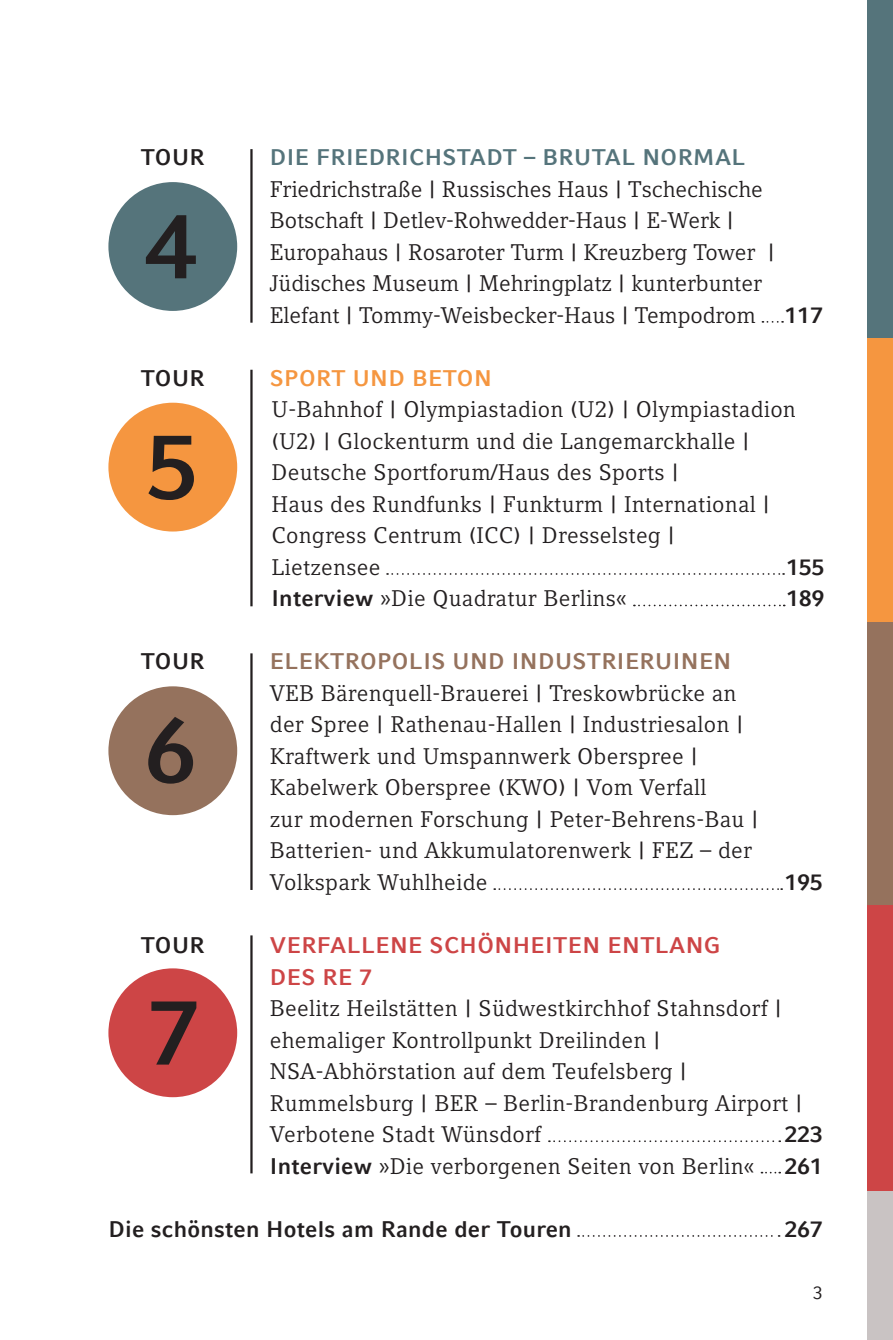
<style>
.page{position:relative;width:893px;height:1340px;background:#fff}
.page>*{position:absolute;margin:0;border:0;box-sizing:border-box;transform-origin:0 0}
.t1{font:700 91.58px "Compatil Fact LT Pro";color:#231f20}
.t2{font:22.5px/31.5px "Compatil Letter LT Pro";letter-spacing:.01em;color:#231f20}
.t3{font:700 22.5px "Compatil Fact LT Com";letter-spacing:.01em;color:#231f20}
.t4{font:700 22.5px/31.5px "Compatil Fact LT Com";letter-spacing:.02em;color:#cd4546}
.t5{font:700 22.5px "Compatil Fact LT Com";letter-spacing:.02em;color:#55747b}
.t6{font:700 22.5px "Compatil Fact LT Com";letter-spacing:.02em;color:#95725d}
.t7{font:700 22.5px "Compatil Fact LT Com";letter-spacing:.02em;color:#f59640}
.t8{font:18px "Compatil Fact LT Com";color:#231f20}
.s1{font-family:"Compatil Fact LT Com";font-weight:700}
</style>
<div class="page">
<div style="left:867px;top:617px;width:26px;height:298px;background:#95725d"></div>
<hr style="left:250px;top:149px;width:3px;height:174px;background:#231f20">
<div style="left:108px;top:182px;width:129px;height:129px;background:#55747b;border-radius:50%"></div>
<hr style="left:250px;top:370px;width:3px;height:236px;background:#231f20">
<div style="left:108px;top:403px;width:129px;height:128px;background:#f59640;border-radius:50%"></div>
<hr style="left:250px;top:653px;width:3px;height:237px;background:#231f20">
<div style="left:108px;top:686px;width:129px;height:129px;background:#95725d;border-radius:50%"></div>
<hr style="left:250px;top:935px;width:3px;height:238px;background:#231f20">
<div style="left:108px;top:968px;width:129px;height:129px;background:#cd4546;border-radius:50%"></div>
<svg style="left:387px;top:573px;width:397px;height:2px"></svg>
<svg style="left:634px;top:604px;width:151px;height:2px"></svg>
<svg style="left:762px;top:321px;width:21px;height:2px"></svg>
<svg style="left:549px;top:1140px;width:231px;height:2px"></svg>
<svg style="left:761px;top:1171px;width:19px;height:2px"></svg>
<svg style="left:494px;top:888px;width:288px;height:2px"></svg>
<svg style="left:578px;top:1235px;width:202px;height:1px"></svg>
<div style="left:867px;top:0;width:26px;height:343px;background:#55747b"></div>
<div style="left:867px;top:338px;width:26px;height:284px;background:#f59640"></div>
<div style="left:867px;top:905px;width:26px;height:354px;background:#cd4546"></div>
<div style="left:867px;top:1191px;width:26px;height:148px;background:#c9c3c3"></div>
<p class="t3" style="left:141px;top:144px;width:65px">TOUR</p>
<h1 class="t1" style="left:145px;top:192px;width:52px">4</h1>
<p class="t3" style="left:141px;top:364px;width:65px">TOUR</p>
<h1 class="t1" style="left:147px;top:413px;width:52px">5</h1>
<p class="t3" style="left:141px;top:648px;width:65px">TOUR</p>
<h1 class="t1" style="left:145px;top:696px;width:52px">6</h1>
<p class="t3" style="left:141px;top:931px;width:65px">TOUR</p>
<h1 class="t1" style="left:148px;top:978px;width:52px">7</h1>
<p class="t5" style="left:270px;top:144px;width:477px">DI E FRI EDRI CH STADT – B RUTAL N ORMAL</p>
<p class="t2" style="left:270px;top:173px;width:507px">Friedrichstraße | Russisches Haus | Tschechische Botschaft | Detlev-Rohwedder-Haus | E-Werk | Europahaus | Rosaroter Turm | Kreuzberg Tower | Jüdisches Museum | Mehringplatz | kunterbunter Elefant | Tommy-Weisbecker-Haus | Tempodrom</p>
<p class="t3" style="left:785px;top:301px;width:39px">117</p>
<p class="t7" style="left:270px;top:364px;width:223px">SPORT UND BETON</p>
<p class="t2" style="left:271px;top:394px;width:526px">U-Bahnhof | Olympiastadion (U2) | Olympiastadion (U2) | Glockenturm und die Langemarckhalle | Deutsche Sportforum/Haus des Sports |<br>Haus des Rundfunks | Funkturm | International | Congress Centrum (ICC) | Dresselsteg |<br>Lietzensee</p>
<p class="t3" style="left:786px;top:553px;width:39px">155</p>
<p class="t2" style="left:271px;top:583px;width:357px"><span class="s1">INTERVIEW</span> »Die Quadratur Berlins«</p>
<p class="t3" style="left:786px;top:585px;width:39px">189</p>
<p class="t6" style="left:270px;top:648px;width:463px">ELEKTROPOLIS UND INDUSTRI ERUI NEN</p>
<p class="t2" style="left:270px;top:677px;width:490px">VEB Bärenquell-Brauerei | Treskowbrücke an der Spree | Rathenau-Hallen | Industriesalon | Kraftwerk und Umspannwerk Oberspree | Kabelwerk Oberspree (KWO) | Vom Verfall<br>zur modernen Forschung | Peter-Behrens-Bau | Batterien- und Akkumulatorenwerk | FEZ – der Volkspark Wuhlheide</p>
<p class="t4" style="left:270px;top:929px;width:452px">VERFALLENE SCHÖNH EITEN ENTLANG<br>DES RE 7</p>
<p class="t3" style="left:785px;top:868px;width:39px">195</p>
<p class="t2" style="left:270px;top:992px;width:534px">Beelitz Heilstätten | Südwestkirchhof Stahnsdorf | ehemaliger Kontrollpunkt Dreilinden | NSA-Abhörstation auf dem Teufelsberg | Rummelsburg | BER – Berlin-Brandenburg Airport | Verbotene Stadt Wünsdorf</p>
<p class="t3" style="left:785px;top:1120px;width:39px">223</p>
<p class="t2" style="left:270px;top:1150px;width:486px"><span class="s1">INTERVIEW</span> »Die verborgenen Seiten von Berlin«</p>
<p class="t3" style="left:785px;top:1152px;width:39px">261</p>
<p class="t3" style="left:108px;top:1215px;width:465px">DIE SCHÖNSTEN HOTELS AM RANDE DER TOUREN</p>
<p class="t3" style="left:785px;top:1215px;width:39px">267</p>
<p class="t8" style="left:813px;top:1281px;width:12px">3</p>
</div>
